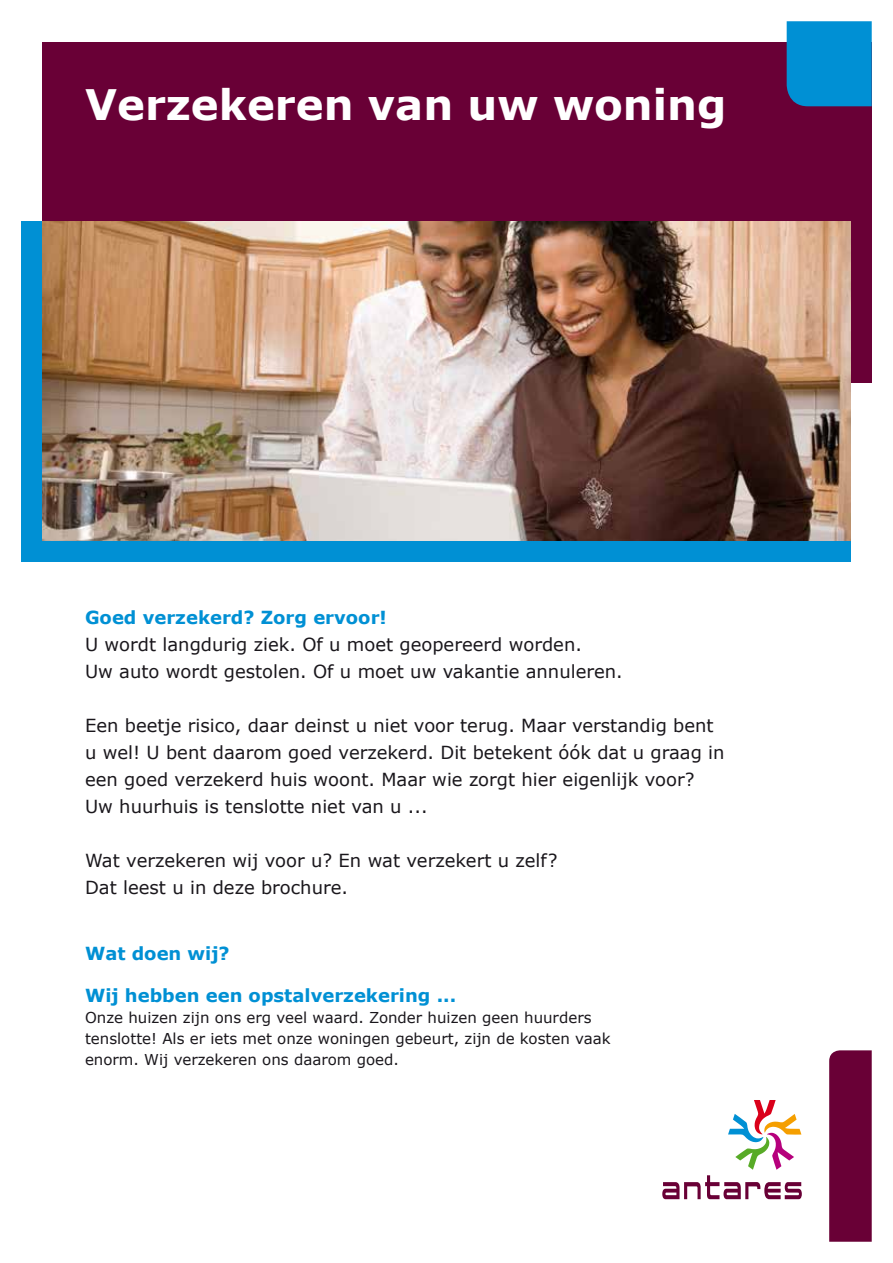
<style>
.page{position:relative;width:893px;height:1263px;background:#fff}
.page>*{position:absolute;margin:0;border:0;box-sizing:border-box;transform-origin:0 0}
.t1{font:700 42px "Verdana";color:#fff}
.t2{font:18px/27px "Verdana";color:#1a171c}
.t3{font:700 18px "Verdana";color:#0090d4}
.t4{font:15px/21px "Verdana";color:#1a171c}
</style>
<div class="page">
<div style="left:43px;top:43px;width:829px;height:340px;background:#690036"></div>
<div style="left:787px;top:21px;width:85px;height:85px;background:#0090d4"></div>
<div style="left:21px;top:221px;width:829px;height:340px;background:#0090d4"></div>
<svg style="left:662px;top:1100px;width:140px;height:99px"></svg>
<div style="left:829px;top:1050px;width:43px;height:192px;background:#690036"></div>
<img style="left:43px;top:221px;width:807px;height:319px">
<h1 class="t1" style="left:85px;top:75px;width:643px">Verzekeren van uw woning</h1>
<p class="t3" style="left:85px;top:605px;width:303px">Goed verzekerd? Zorg ervoor!</p>
<p class="t2" style="left:85px;top:631px;width:539px">U wordt langdurig ziek. Of u moet geopereerd worden.<br>Uw auto wordt gestolen. Of u moet uw vakantie annuleren.</p>
<p class="t2" style="left:85px;top:712px;width:641px">Een beetje risico, daar deinst u niet voor terug. Maar verstandig bent u wel! U bent daarom goed verzekerd. Dit betekent óók dat u graag in een goed verzekerd huis woont. Maar wie zorgt hier eigenlijk voor?<br>Uw huurhuis is tenslotte niet van u ...</p>
<p class="t2" style="left:85px;top:847px;width:474px">Wat verzekeren wij voor u? En wat verzekert u zelf?<br>Dat leest u in deze brochure.</p>
<p class="t3" style="left:85px;top:941px;width:146px">Wat doen wij?</p>
<p class="t3" style="left:85px;top:983px;width:373px">Wij hebben een opstalverzekering ...</p>
<p class="t4" style="left:85px;top:1007px;width:527px">Onze huizen zijn ons erg veel waard. Zonder huizen geen huurders tenslotte! Als er iets met onze woningen gebeurt, zijn de kosten vaak enorm. Wij verzekeren ons daarom goed.</p>
</div>
